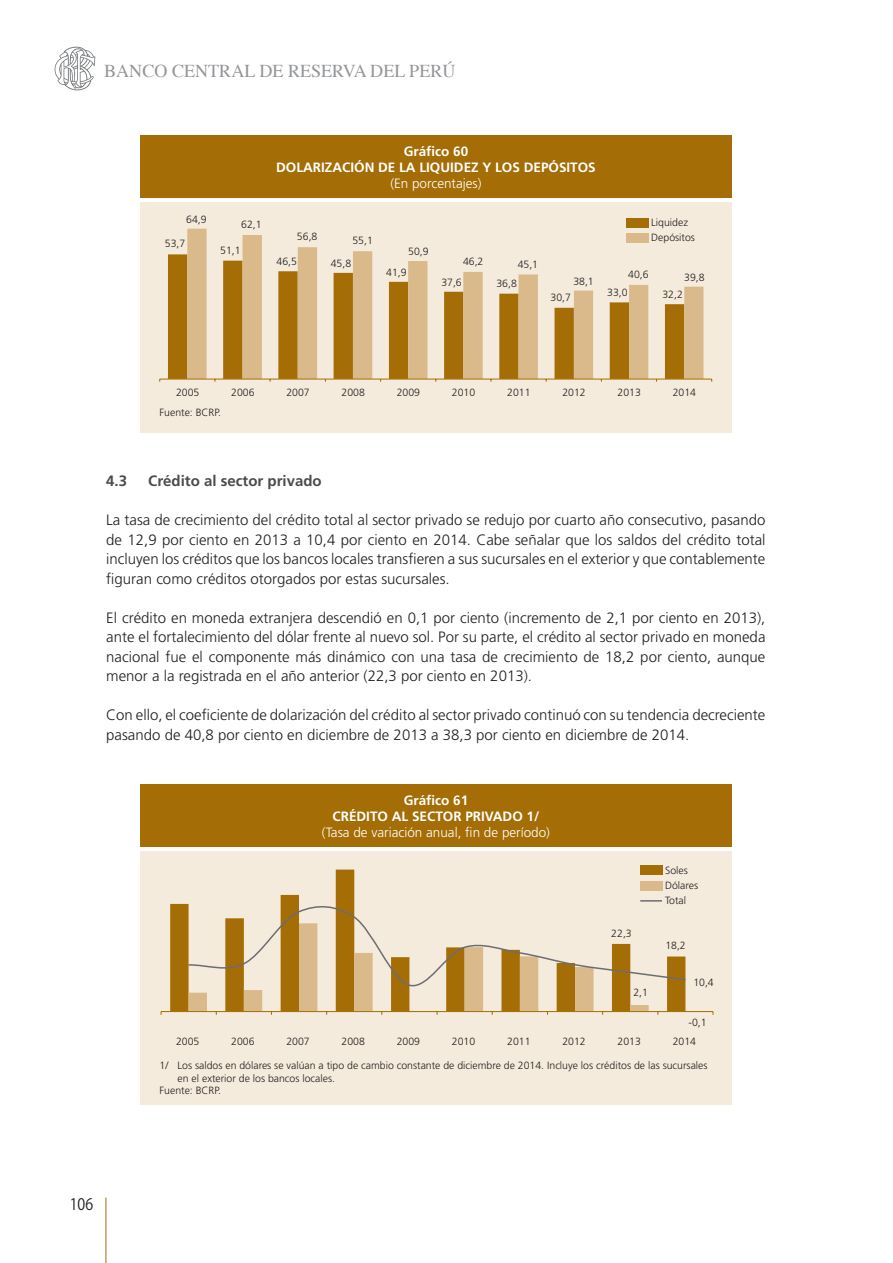
<style>
.page{position:relative;width:893px;height:1263px;background:#fff}
.page>*{position:absolute;margin:0;border:0;box-sizing:border-box;transform-origin:0 0}
.t1{font:18.15px "Times";color:#939598}
.t2{font:15.75px "Koz Go Pro";color:#231f20;scale:.9 1}
.t3{font:300 15px/19.5px "Frutiger";color:#231f20;text-align:justify}
.t4{font:700 15px "Frutiger";color:#4b4c4d}
.t5{font:700 13.5px "Frutiger";color:#fff}
.t6{font:300 13.5px "Frutiger";color:#fff}
.t7{font:300 10.5px/12.6px "Frutiger";color:#231f20}
</style>
<div class="page">
<hr style="left:106px;top:1197px;width:1px;height:66px;background:#a46d05">
<svg style="left:55px;top:46px;width:40px;height:45px"></svg>
<div style="left:140px;top:202px;width:591px;height:231px;background:#f5ebdc"></div>
<div style="left:140px;top:136px;width:591px;height:62px;background:#a46d05"></div>
<div style="left:168px;top:254px;width:19px;height:125px;background:#a46d05"></div>
<svg style="left:187px;top:229px;width:516px;height:150px"></svg>
<hr style="left:160px;top:379px;width:552px;height:1px;background:#a46d05">
<div style="left:626px;top:218px;width:23px;height:9px;background:#a46d05"></div>
<div style="left:626px;top:233px;width:23px;height:9px;background:#dab98b"></div>
<div style="left:140px;top:851px;width:591px;height:253px;background:#f5ebdc"></div>
<div style="left:140px;top:785px;width:591px;height:62px;background:#a46d05"></div>
<div style="left:640px;top:866px;width:22px;height:9px;background:#a46d05"></div>
<svg style="left:170px;top:869px;width:493px;height:142px"></svg>
<svg style="left:189px;top:992px;width:497px;height:19px"></svg>
<hr style="left:161px;top:1011px;width:552px;height:1px;background:#a46d05">
<svg style="left:187px;top:900px;width:499px;height:92px"></svg>
<p class="t1" style="left:104px;top:54px;width:353px">BANCO CENTRAL DE RESERVA DEL PERÚ</p>
<p class="t7" style="left:186px;top:213px;width:22px">64,9</p>
<p class="t7" style="left:165px;top:238px;width:22px">53,7</p>
<p class="t7" style="left:241px;top:218px;width:22px">62,1</p>
<p class="t7" style="left:220px;top:244px;width:22px">51,1</p>
<p class="t5" style="left:404px;top:143px;width:66px">Gráfico 60</p>
<p class="t5" style="left:276px;top:159px;width:321px">DOLARIZACIÓN DE LA LIQUIDEZ Y LOS DEPÓSITOS</p>
<p class="t6" style="left:390px;top:176px;width:93px">(En porcentajes)</p>
<p class="t7" style="left:297px;top:231px;width:22px">56,8</p>
<p class="t7" style="left:277px;top:255px;width:22px">46,5</p>
<p class="t7" style="left:352px;top:235px;width:22px">55,1</p>
<p class="t7" style="left:331px;top:257px;width:22px">45,8</p>
<p class="t7" style="left:408px;top:245px;width:22px">50,9</p>
<p class="t7" style="left:386px;top:266px;width:22px">41,9</p>
<p class="t7" style="left:463px;top:255px;width:22px">46,2</p>
<p class="t7" style="left:518px;top:258px;width:22px">45,1</p>
<p class="t7" style="left:496px;top:277px;width:22px">36,8</p>
<p class="t7" style="left:441px;top:276px;width:22px">37,6</p>
<p class="t7" style="left:573px;top:275px;width:22px">38,1</p>
<p class="t7" style="left:551px;top:291px;width:22px">30,7</p>
<p class="t7" style="left:651px;top:216px;width:38px">Liquidez</p>
<p class="t7" style="left:651px;top:231px;width:45px">Depósitos</p>
<p class="t7" style="left:628px;top:268px;width:22px">40,6</p>
<p class="t7" style="left:684px;top:271px;width:22px">39,8</p>
<p class="t7" style="left:607px;top:286px;width:22px">33,0</p>
<p class="t7" style="left:662px;top:288px;width:22px">32,2</p>
<p class="t7" style="left:176px;top:386px;width:25px">2005</p>
<p class="t7" style="left:160px;top:407px;width:63px">Fuente: BCRP.</p>
<p class="t7" style="left:231px;top:386px;width:25px">2006</p>
<p class="t7" style="left:286px;top:386px;width:25px">2007</p>
<p class="t7" style="left:342px;top:386px;width:25px">2008</p>
<p class="t7" style="left:397px;top:386px;width:25px">2009</p>
<p class="t7" style="left:452px;top:386px;width:25px">2010</p>
<p class="t7" style="left:507px;top:386px;width:25px">2011</p>
<p class="t7" style="left:562px;top:386px;width:25px">2012</p>
<p class="t7" style="left:617px;top:386px;width:25px">2013</p>
<p class="t7" style="left:673px;top:386px;width:25px">2014</p>
<p class="t4" style="left:106px;top:472px;width:22px">4.3</p>
<p class="t4" style="left:148px;top:472px;width:175px">Crédito al sector privado</p>
<p class="t3" style="left:106px;top:510px;width:661px">La tasa de crecimiento del crédito total al sector privado se redujo por cuarto año consecutivo, pasando de 12,9 por ciento en 2013 a 10,4 por ciento en 2014. Cabe señalar que los saldos del crédito total incluyen los créditos que los bancos locales transfieren a sus sucursales en el exterior y que contablemente figuran como créditos otorgados por estas sucursales.</p>
<p class="t3" style="left:106px;top:608px;width:661px">El crédito en moneda extranjera descendió en 0,1 por ciento (incremento de 2,1 por ciento en 2013), ante el fortalecimiento del dólar frente al nuevo sol. Por su parte, el crédito al sector privado en moneda nacional fue el componente más dinámico con una tasa de crecimiento de 18,2 por ciento, aunque menor a la registrada en el año anterior (22,3 por ciento en 2013).</p>
<p class="t3" style="left:106px;top:705px;width:661px">Con ello, el coeficiente de dolarización del crédito al sector privado continuó con su tendencia decreciente pasando de 40,8 por ciento en diciembre de 2013 a 38,3 por ciento en diciembre de 2014.</p>
<p class="t5" style="left:404px;top:792px;width:66px">Gráfico 61</p>
<p class="t5" style="left:333px;top:808px;width:208px">CRÉDITO AL SECTOR PRIVADO 1/</p>
<p class="t6" style="left:322px;top:825px;width:230px">(Tasa de variación anual, fin de período)</p>
<p class="t7" style="left:611px;top:927px;width:22px">22,3</p>
<p class="t7" style="left:665px;top:864px;width:24px">Soles</p>
<p class="t7" style="left:665px;top:879px;width:35px">Dólares</p>
<p class="t7" style="left:665px;top:894px;width:23px">Total</p>
<p class="t7" style="left:665px;top:939px;width:22px">18,2</p>
<p class="t7" style="left:693px;top:976px;width:22px">10,4</p>
<p class="t7" style="left:689px;top:1016px;width:20px">-0,1</p>
<p class="t7" style="left:673px;top:1035px;width:25px">2014</p>
<p class="t7" style="left:633px;top:986px;width:16px">2,1</p>
<p class="t7" style="left:176px;top:1035px;width:25px">2005</p>
<p class="t7" style="left:178px;top:1059px;width:531px;text-indent:-18px">1/ Los saldos en dólares se valúan a tipo de cambio constante de diciembre de 2014. Incluye los créditos de las sucursales en el exterior de los bancos locales.</p>
<p class="t7" style="left:160px;top:1084px;width:63px">Fuente: BCRP.</p>
<p class="t7" style="left:231px;top:1035px;width:25px">2006</p>
<p class="t7" style="left:286px;top:1035px;width:25px">2007</p>
<p class="t7" style="left:342px;top:1035px;width:25px">2008</p>
<p class="t7" style="left:397px;top:1035px;width:25px">2009</p>
<p class="t7" style="left:452px;top:1035px;width:25px">2010</p>
<p class="t7" style="left:507px;top:1035px;width:25px">2011</p>
<p class="t7" style="left:562px;top:1035px;width:25px">2012</p>
<p class="t7" style="left:617px;top:1035px;width:25px">2013</p>
<p class="t2" style="left:70px;top:1194px;width:28px">106</p>
</div>
